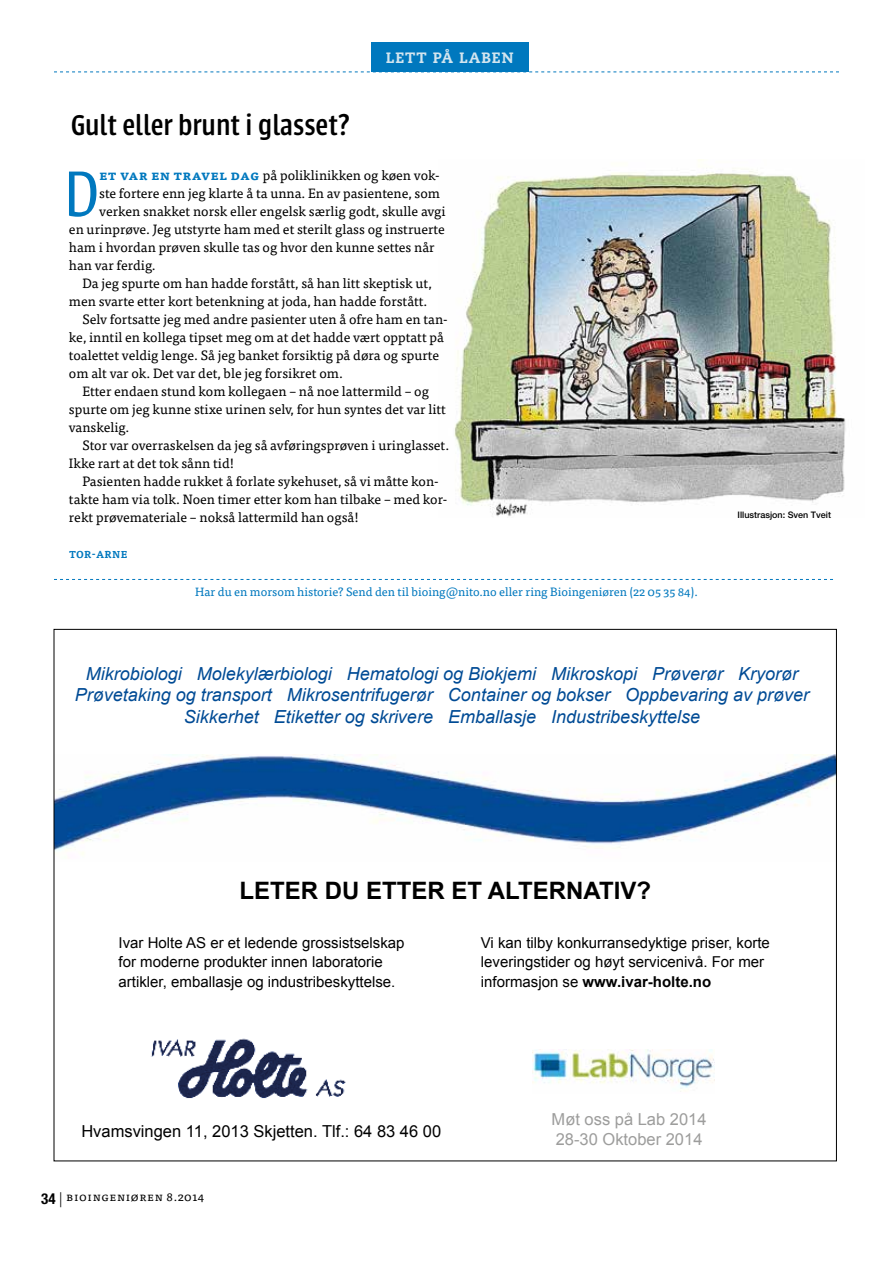
<style>
.page{position:relative;width:893px;height:1263px;background:#fff}
.page>*{position:absolute;margin:0;border:0;box-sizing:border-box;transform-origin:0 0}
.t1{font:300 70.95px "Urbana";color:#0078be}
.t2{font:500 31.5px "Urbana";color:#000;scale:.96 1}
.t3{font:700 24px "Arial";color:#000}
.t4{font:italic 18px/21.6px "Arial";color:#004b95;text-align:center}
.t5{font:16.5px "Arial";color:#000}
.t6{font:16.5px/19.8px "Arial";color:#9d9d9c}
.t7{font:15px/19.5px "Arial";color:#000}
.t8{font:800 15px "Caecilia LT Std";letter-spacing:.06em;color:#d3e5ef}
.t9{font:13.5px "Tisa Pro";color:#000}
.t10{font:12px "Tisa Pro";color:#0078be}
.t11{font:12px "Tisa Pro";letter-spacing:.05em;color:#000}
.t12{font:700 9.9px "Tisa Pro";letter-spacing:.03em;color:#0078be}
.t13{font:500 9px "Helvetica Neue LT Pro";color:#000}
.s1{font-weight:700;color:#0078be}
.s2{font-weight:700}
.s3{font-family:"Helvetica Neue LT Pro";font-weight:700;font-stretch:condensed;font-size:15px}
.s4{font-family:"Helvetica Neue LT Pro";font-weight:300;font-size:15px}
</style>
<div class="page">
<img style="left:56px;top:755px;width:779px;height:100px">
<img style="left:151px;top:1038px;width:195px;height:61px">
<img style="left:533px;top:1049px;width:181px;height:43px">
<img style="left:454px;top:160px;width:392px;height:356px">
<svg style="left:54px;top:579px;width:779px;height:1px"></svg>
<div style="left:371px;top:43px;width:157px;height:29px;background:#0078be"></div>
<svg style="left:54px;top:72px;width:785px;height:1px"></svg>
<p class="t8" style="left:386px;top:49px;width:129px">LETT PÅ LABEN</p>
<h2 class="t2" style="left:71px;top:109px;width:292px">Gult eller brunt i glasset?</h2>
<h1 class="t1" style="left:64px;top:157px;width:37px">D</h1>
<p class="t9" style="left:99px;top:165px;width:342px"><span class="s1">et var en travel dag</span> på poliklinikken og køen vok-</p>
<p class="t9" style="left:99px;top:183px;width:342px">ste fortere enn jeg klarte å ta unna. En av pasientene, som</p>
<p class="t9" style="left:99px;top:201px;width:348px">verken snakket norsk eller engelsk særlig godt, skulle avgi</p>
<p class="t9" style="left:69px;top:219px;width:377px">en urinprøve. Jeg utstyrte ham med et sterilt glass og instruerte</p>
<p class="t9" style="left:69px;top:237px;width:367px">ham i hvordan prøven skulle tas og hvor den kunne settes når</p>
<p class="t9" style="left:69px;top:255px;width:88px">han var ferdig.</p>
<p class="t9" style="left:82px;top:273px;width:351px">Da jeg spurte om han hadde forstått, så han litt skeptisk ut,</p>
<p class="t9" style="left:69px;top:291px;width:360px">men svarte etter kort betenkning at joda, han hadde forstått.</p>
<p class="t9" style="left:82px;top:309px;width:367px">Selv fortsatte jeg med andre pasienter uten å ofre ham en tan-</p>
<p class="t9" style="left:69px;top:327px;width:376px">ke, inntil en kollega tipset meg om at det hadde vært opptatt på</p>
<p class="t9" style="left:69px;top:345px;width:372px">toalettet veldig lenge. Så jeg banket forsiktig på døra og spurte</p>
<p class="t9" style="left:69px;top:363px;width:275px">om alt var ok. Det var det, ble jeg forsikret om.</p>
<p class="t9" style="left:82px;top:381px;width:348px">Etter endaen stund kom kollegaen – nå noe lattermild – og</p>
<p class="t9" style="left:69px;top:399px;width:378px">spurte om jeg kunne stixe urinen selv, for hun syntes det var litt</p>
<p class="t9" style="left:69px;top:417px;width:62px">vanskelig.</p>
<p class="t9" style="left:82px;top:435px;width:368px">Stor var overraskelsen da jeg så avføringsprøven i uringlasset.</p>
<p class="t9" style="left:69px;top:453px;width:167px">Ikke rart at det tok sånn tid!</p>
<p class="t9" style="left:82px;top:471px;width:358px">Pasienten hadde rukket å forlate sykehuset, så vi måtte kon-</p>
<p class="t9" style="left:69px;top:489px;width:380px">takte ham via tolk. Noen timer etter kom han tilbake – med kor-</p>
<p class="t9" style="left:69px;top:507px;width:291px">rekt prøvemateriale – nokså lattermild han også!</p>
<p class="t12" style="left:69px;top:546px;width:60px">TOR-ARNE</p>
<p class="t10" style="left:195px;top:583px;width:504px">Har du en morsom historie? Send den til bioing@nito.no eller ring Bioingeniøren (22 05 35 84).</p>
<p class="t13" style="left:738px;top:509px;width:95px">Illustrasjon: Sven Tveit</p>
<p class="t4" style="left:75px;top:663px;width:736px">Mikrobiologi Molekylærbiologi Hematologi og Biokjemi Mikroskopi Prøverør Kryorør<br>Prøvetaking og transport Mikrosentrifugerør Container og bokser Oppbevaring av prøver<br>Sikkerhet Etiketter og skrivere Emballasje Industribeskyttelse</p>
<h3 class="t3" style="left:239px;top:874px;width:413px">LETER DU ETTER ET ALTERNATIV?</h3>
<p class="t7" style="left:119px;top:933px;width:287px">Ivar Holte AS er et ledende grossistselskap for moderne produkter innen laboratorie artikler, emballasje og industribeskyttelse.</p>
<p class="t7" style="left:481px;top:933px;width:291px">Vi kan tilby konkurransedyktige priser, korte leveringstider og høyt servicenivå. For mer informasjon se <span class="s2">www.ivar-holte.no</span></p>
<p class="t5" style="left:81px;top:1120px;width:361px">Hvamsvingen 11, 2013 Skjetten. Tlf.: 64 83 46 00</p>
<p class="t6" style="left:552px;top:1109px;width:157px">Møt oss på Lab 2014<br>28-30 Oktober 2014</p>
<p class="t11" style="left:41px;top:1188px;width:164px"><span class="s3">34</span> <span class="s4">|</span> Bioingeniøren 8.2014</p>
</div>
